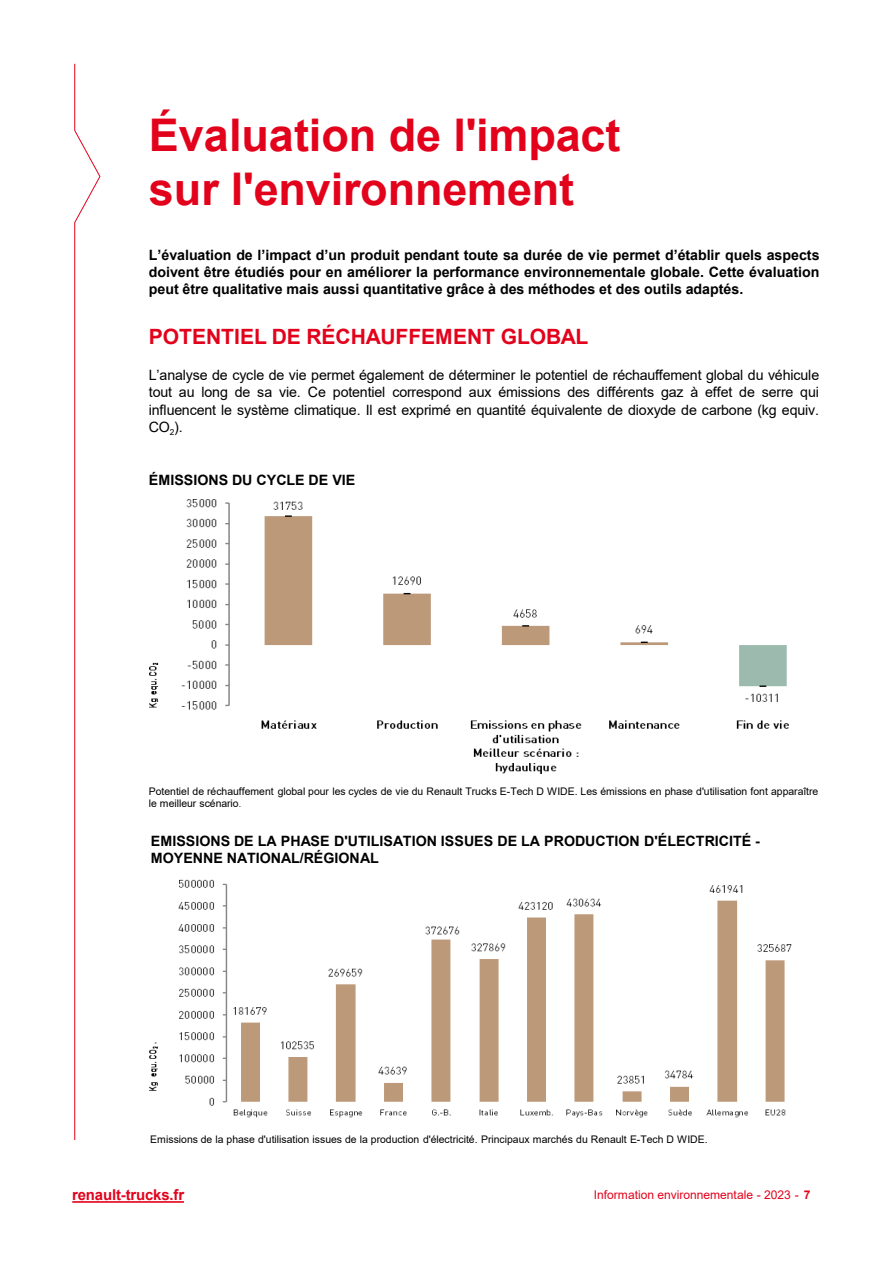
<style>
.page{position:relative;width:893px;height:1264px;background:#fff}
.page>*{position:absolute;margin:0;border:0;box-sizing:border-box;transform-origin:0 0}
.t1{font:700 45px/54px "Arial";letter-spacing:-.005em;color:#e3021b}
.t2{font:700 21px "Arial";letter-spacing:-.005em;color:#e3021b}
.t3{font:700 15px "Arial";letter-spacing:-.015em;color:#e3021b}
.t4{font:700 14.25px/17.1px "Arial";color:#000;text-align:justify}
.t5{font:14.25px/17.1px "Arial";letter-spacing:-.01em;color:#000;text-align:justify}
.t6{font:12px "Arial";letter-spacing:-.005em;color:#e3021b}
.t7{font:10.5px/12.6px "Arial";letter-spacing:-.005em;color:#000}
.s1{font-size:9px;color:#231f20}
.s2{font-weight:700}
</style>
<div class="page">
<svg style="left:74px;top:63px;width:27px;height:1077px"></svg>
<svg style="left:72px;top:1201px;width:112px;height:1px"></svg>
<img style="left:149px;top:500px;width:639px;height:273px">
<img style="left:149px;top:879px;width:643px;height:239px">
<h2 class="t1" style="left:149px;top:108px;width:473px">Évaluation de l'impact sur l'environnement</h2>
<p class="t4" style="left:149px;top:246px;width:672px">L’évaluation de l’impact d’un produit pendant toute sa durée de vie permet d’établir quels aspects doivent être étudiés pour en améliorer la performance environnementale globale. Cette évaluation peut être qualitative mais aussi quantitative grâce à des méthodes et des outils adaptés.</p>
<p class="t2" style="left:149px;top:321px;width:441px">POTENTIEL DE RÉCHAUFFEMENT GLOBAL</p>
<p class="t5" style="left:149px;top:366px;width:671px">L’analyse de cycle de vie permet également de déterminer le potentiel de réchauffement global du véhicule tout au long de sa vie. Ce potentiel correspond aux émissions des différents gaz à effet de serre qui influencent le système climatique. Il est exprimé en quantité équivalente de dioxyde de carbone (kg equiv.<br>CO<sub>2</sub>).</p>
<p class="t4" style="left:149px;top:471px;width:208px">ÉMISSIONS DU CYCLE DE VIE</p>
<p class="t7" style="left:149px;top:784px;width:671px">Potentiel de réchauffement global pour les cycles de vie du Renault Trucks E-Tech D WIDE. Les émissions en phase d'utilisation font apparaître le meilleur scénario<span class="s1">.</span></p>
<p class="t4" style="left:151px;top:832px;width:610px">EMISSIONS DE LA PHASE D'UTILISATION ISSUES DE LA PRODUCTION D'ÉLECTRICITÉ -<br>MOYENNE NATIONAL/RÉGIONAL</p>
<p class="t7" style="left:150px;top:1132px;width:559px">Emissions de la phase d'utilisation issues de la production d'électricité. Principaux marchés du Renault E-Tech D WIDE.</p>
<p class="t3" style="left:72px;top:1183px;width:113px">renault-trucks.fr</p>
<p class="t6" style="left:593px;top:1186px;width:218px">Information environnementale - 2023 - <span class="s2">7</span></p>
</div>
